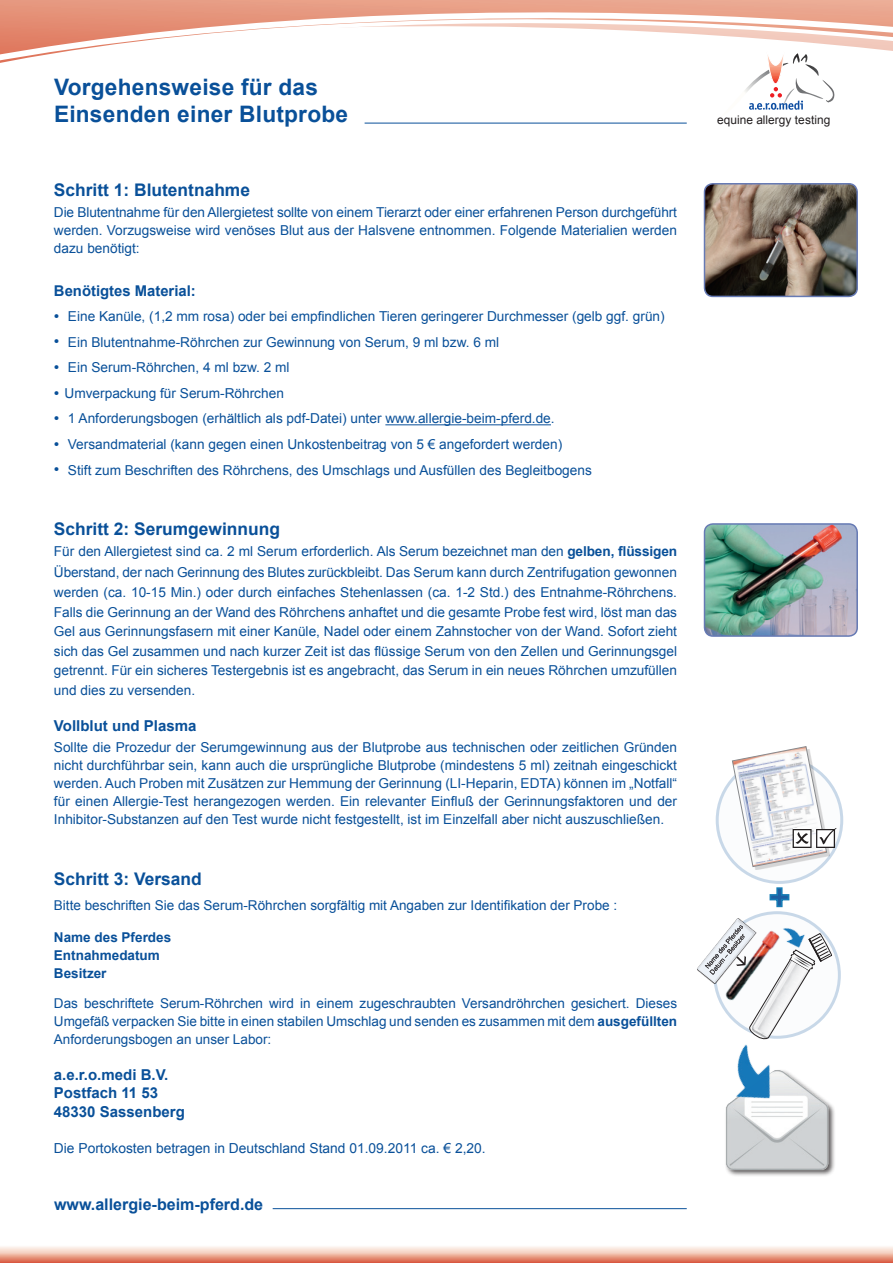
<style>
.page{position:relative;width:893px;height:1263px;background:#fff}
.page>*{position:absolute;margin:0;border:0;box-sizing:border-box;transform-origin:0 0}
.t1{font:700 22.65px "Arial";letter-spacing:.01em;color:#095099}
.t2{font:700 17.4px "Arial";color:#095099}
.t3{font:700 16.05px "Arial";color:#095099}
.t4{font:700 15px/18px "Arial";color:#095099}
.t5{font:700 14.85px "Arial";color:#095099}
.t6{font:13.8px "Arial";color:#095099}
.t7{font:13.65px/18px "Arial";color:#095099;text-align:justify}
.t8{font:13.5px/18px "Arial";color:#095099;text-align:justify}
.t9{font:700 13.5px "Arial";color:#095099}
.t10{font:12px "Arial";color:#231f20}
.s1{font-family:"Frutiger";font-weight:300;font-stretch:condensed;font-size:11.25px}
.s2{font-weight:700}
</style>
<div class="page">
<svg style="left:0;top:0;width:893px;height:63px"></svg>
<svg style="left:0;top:1246px;width:893px;height:17px;background:#edb2a0"></svg>
<svg style="left:720px;top:48px;width:115px;height:62px"></svg>
<hr style="left:365px;top:123px;width:322px;height:1px;background:#095099">
<hr style="left:273px;top:1208px;width:414px;height:1px;background:#095099">
<hr style="left:385px;top:424px;width:166px;height:1px;background:#095099">
<img style="left:704px;top:184px;width:153px;height:112px">
<div style="left:704px;top:183px;width:154px;height:114px;border:2px solid #667ab4;border-radius:9px"></div>
<img style="left:704px;top:524px;width:153px;height:112px">
<div style="left:704px;top:523px;width:154px;height:114px;border:2px solid #667ab4;border-radius:9px"></div>
<svg style="left:717px;top:758px;width:125px;height:124px"></svg>
<div style="left:716px;top:756px;width:127px;height:128px;border:3px solid #095099;border-radius:50%"></div>
<svg style="left:769px;top:887px;width:21px;height:21px"></svg>
<div style="left:735px;top:749px;width:95px;height:121px;background:#231f20;opacity:.18"></div>
<svg style="left:732px;top:746px;width:104px;height:121px"></svg>
<svg style="left:697px;top:916px;width:135px;height:119px"></svg>
<div style="left:725px;top:1069px;width:111px;height:108px;background:#231f20;opacity:.75"></div>
<img style="left:725px;top:1069px;width:111px;height:104px">
<img style="left:705px;top:1033px;width:93px;height:93px">
<img style="left:778px;top:918px;width:34px;height:38px">
<p class="t1" style="left:54px;top:72px;width:266px">Vorgehensweise für das</p>
<p class="t1" style="left:54px;top:99px;width:296px">Einsenden einer Blutprobe</p>
<p class="t2" style="left:54px;top:178px;width:198px">Schritt 1: Blutentnahme</p>
<p class="t7" style="left:54px;top:203px;width:625px">Die Blutentnahme für den Allergietest sollte von einem Tierarzt oder einer erfahrenen Person durchgeführt werden. Vorzugsweise wird venöses Blut aus der Halsvene entnommen. Folgende Materialien werden dazu benötigt:</p>
<p class="t5" style="left:54px;top:280px;width:143px">Benötigtes Material:</p>
<p class="t7" style="left:54px;top:307px;width:612px"><span class="s1">•</span> Eine Kanüle, (1,2 mm rosa) oder bei empfindlichen Tieren geringerer Durchmesser (gelb ggf. grün)</p>
<p class="t7" style="left:54px;top:333px;width:447px"><span class="s1">•</span> Ein Blutentnahme-Röhrchen zur Gewinnung von Serum, 9 ml bzw. 6 ml</p>
<p class="t7" style="left:54px;top:359px;width:237px"><span class="s1">•</span> Ein Serum-Röhrchen, 4 ml bzw. 2 ml</p>
<p class="t7" style="left:54px;top:384px;width:231px"><span class="s1">•</span> Umverpackung für Serum-Röhrchen</p>
<p class="t7" style="left:54px;top:410px;width:502px"><span class="s1">•</span> 1 Anforderungsbogen (erhältlich als pdf-Datei) unter www.allergie-beim-pferd.de.</p>
<p class="t7" style="left:54px;top:435px;width:510px"><span class="s1">•</span> Versandmaterial (kann gegen einen Unkostenbeitrag von 5 € angefordert werden)</p>
<p class="t7" style="left:54px;top:461px;width:539px"><span class="s1">•</span> Stift zum Beschriften des Röhrchens, des Umschlags und Ausfüllen des Begleitbogens</p>
<p class="t2" style="left:54px;top:518px;width:228px">Schritt 2: Serumgewinnung</p>
<p class="t7" style="left:54px;top:541px;width:625px;line-height:21px">Für den Allergietest sind ca. 2 ml Serum erforderlich. Als Serum bezeichnet man den <span class="s2">gelben, flüssigen<br></span>Überstand, der nach Gerinnung des Blutes zurückbleibt. Das Serum kann durch Zentrifugation gewonnen</p>
<p class="t7" style="left:54px;top:583px;width:625px;line-height:19.5px">werden (ca. 10-15 Min.) oder durch einfaches Stehenlassen (ca. 1-2 Std.) des Entnahme-Röhrchens.<br>Falls die Gerinnung an der Wand des Röhrchens anhaftet und die gesamte Probe fest wird, löst man das Gel aus Gerinnungsfasern mit einer Kanüle, Nadel oder einem Zahnstocher von der Wand. Sofort zieht sich das Gel zusammen und nach kurzer Zeit ist das flüssige Serum von den Zellen und Gerinnungsgel getrennt. Für ein sicheres Testergebnis ist es angebracht, das Serum in ein neues Röhrchen umzufüllen und dies zu versenden.</p>
<p class="t4" style="left:54px;top:717px;width:144px">Vollblut und Plasma</p>
<p class="t7" style="left:54px;top:738px;width:625px">Sollte die Prozedur der Serumgewinnung aus der Blutprobe aus technischen oder zeitlichen Gründen nicht durchführbar sein, kann auch die ursprüngliche Blutprobe (mindestens 5 ml) zeitnah eingeschickt werden. Auch Proben mit Zusätzen zur Hemmung der Gerinnung (LI-Heparin, EDTA) können im „Notfall“ für einen Allergie-Test herangezogen werden. Ein relevanter Einfluß der Gerinnungsfaktoren und der Inhibitor-Substanzen auf den Test wurde nicht festgestellt, ist im Einzelfall aber nicht auszuschließen.</p>
<p class="t2" style="left:54px;top:867px;width:149px">Schritt 3: Versand</p>
<p class="t8" style="left:54px;top:896px;width:565px">Bitte beschriften Sie das Serum-Röhrchen sorgfältig mit Angaben zur Identifikation der Probe :</p>
<p class="t9" style="left:54px;top:928px;width:119px">Name des Pferdes</p>
<p class="t9" style="left:54px;top:946px;width:107px">Entnahmedatum</p>
<p class="t9" style="left:54px;top:964px;width:54px">Besitzer</p>
<p class="t8" style="left:54px;top:995px;width:625px">Das beschriftete Serum-Röhrchen wird in einem zugeschraubten Versandröhrchen gesichert. Dieses Umgefäß verpacken Sie bitte in einen stabilen Umschlag und senden es zusammen mit dem <span class="s2">ausgefüllten </span>Anforderungsbogen an unser Labor:</p>
<p class="t4" style="left:54px;top:1066px;width:132px">a.e.r.o.medi B.V.<br>Postfach 11 53<br>48330 Sassenberg</p>
<p class="t6" style="left:54px;top:1139px;width:433px">Die Portokosten betragen in Deutschland Stand 01.09.2011 ca. € 2,20.</p>
<p class="t3" style="left:54px;top:1193px;width:211px">www.allergie-beim-pferd.de</p>
<p class="t10" style="left:717px;top:112px;width:115px">equine allergy testing</p>
</div>
